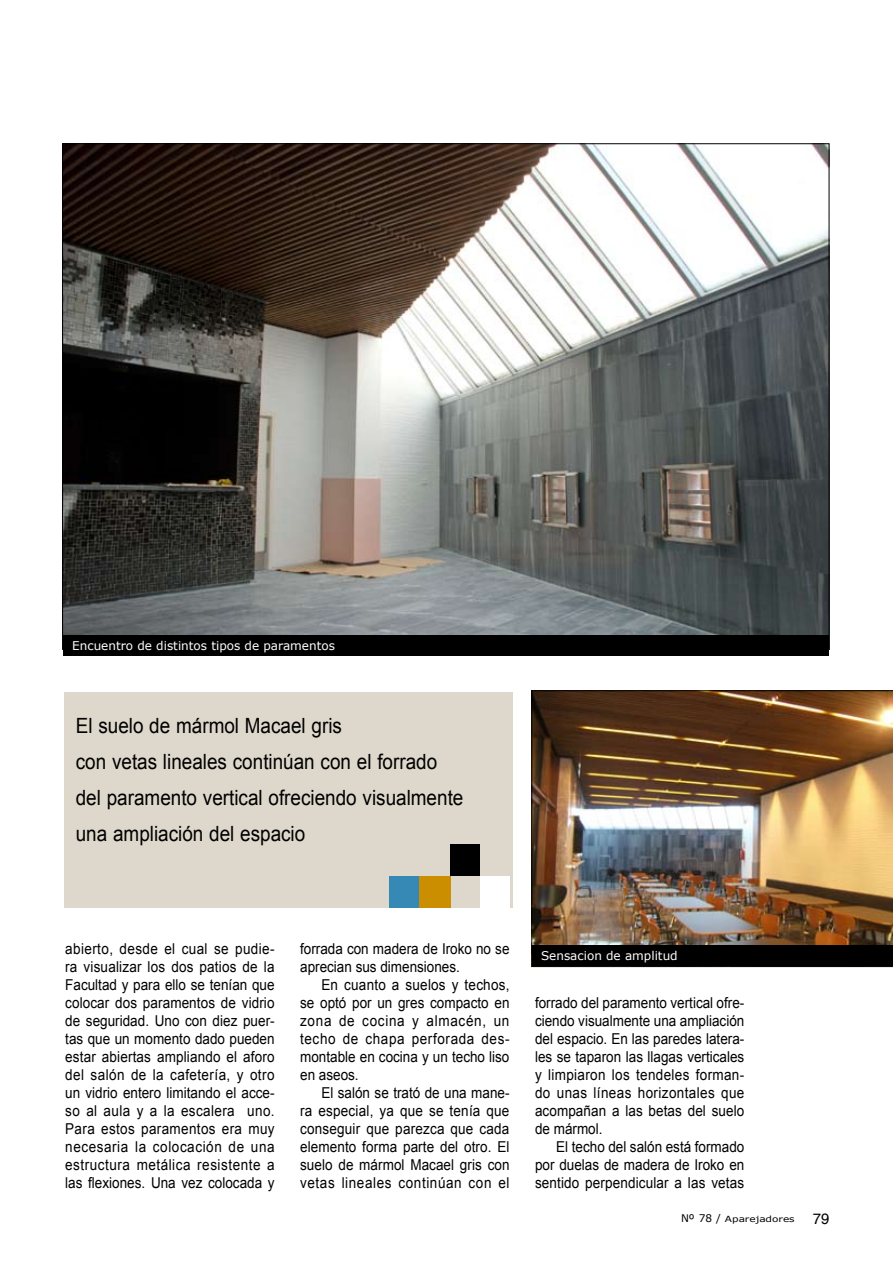
<style>
.page{position:relative;width:893px;height:1263px;background:#fff}
.page>*{position:absolute;margin:0;border:0;box-sizing:border-box;transform-origin:0 0}
.t1{font:21px/36px "Arial";color:#000;scale:.9 1}
.t2{font:15px/18px "Arial";letter-spacing:.005em;color:#000;text-align:justify;scale:.9 1}
.t3{font:12px "Verdana";color:#fff}
.t4{font:8.4px "Verdana";color:#000;scale:1.25 1}
.s1{font-size:10.5px}
.s2{font-family:"Helvetica";font-size:15px}
</style>
<div class="page">
<div style="left:64px;top:692px;width:448px;height:216px;background:#ded8cc"></div>
<div style="left:480px;top:876px;width:30px;height:32px;background:#fff"></div>
<div style="left:450px;top:845px;width:30px;height:31px;background:#000"></div>
<div style="left:419px;top:877px;width:31px;height:31px;background:#cb8e00"></div>
<div style="left:389px;top:877px;width:30px;height:31px;background:#3589b4"></div>
<img style="left:64px;top:146px;width:763px;height:490px">
<div style="left:64px;top:636px;width:765px;height:20px;background:#000"></div>
<img style="left:532px;top:691px;width:361px;height:276px">
<div style="left:533px;top:945px;width:360px;height:20px;background:#000"></div>
<p class="t3" style="left:72px;top:638px;width:264px">Encuentro de distintos tipos de paramentos</p>
<h1 class="t1" style="left:76px;top:708px;width:432px">El suelo de mármol Macael gris<br>con vetas lineales continúan con el forrado del paramento vertical ofreciendo visualmente una ampliación del espacio</h1>
<p class="t2" style="left:65px;top:940px;width:234px">abierto, desde el cual se pudie&shy;ra visualizar los dos patios de la Facultad y para ello se tenían que colocar dos paramentos de vidrio de seguridad. Uno con diez puer&shy;tas que un momento dado pueden estar abiertas ampliando el aforo del salón de la cafetería, y otro un vidrio entero limitando el acce&shy;so al aula y a la escalera uno.<br>Para estos paramentos era muy necesaria la colocación de una estructura metálica resistente a las flexiones. Una vez colocada y</p>
<p class="t2" style="left:300px;top:940px;width:234px">forrada con madera de Iroko no se aprecian sus dimensiones.</p>
<p class="t2" style="left:300px;top:976px;width:234px;text-indent:21px">En cuanto a suelos y techos, se optó por un gres compacto en zona de cocina y almacén, un techo de chapa perforada des&shy;montable en cocina y un techo liso en aseos.</p>
<p class="t2" style="left:300px;top:1084px;width:234px;text-indent:21px">El salón se trató de una mane&shy;ra especial, ya que se tenía que conseguir que parezca que cada elemento forma parte del otro. El suelo de mármol Macael gris con vetas lineales continúan con el</p>
<p class="t3" style="left:541px;top:948px;width:138px">Sensacion de amplitud</p>
<p class="t2" style="left:535px;top:994px;width:234px">forrado del paramento vertical ofre&shy;ciendo visualmente una ampliación del espacio. En las paredes latera&shy;les se taparon las llagas verticales y limpiaron los tendeles forman&shy;do unas líneas horizontales que acompañan a las betas del suelo de mármol.</p>
<p class="t2" style="left:535px;top:1138px;width:234px;text-indent:21px">El techo del salón está formado por duelas de madera de Iroko en sentido perpendicular a las vetas</p>
<p class="t4" style="left:681px;top:1214px;width:120px"><span class="s1">Nº 78 /</span> Aparejadores <span class="s2">79</span></p>
</div>
